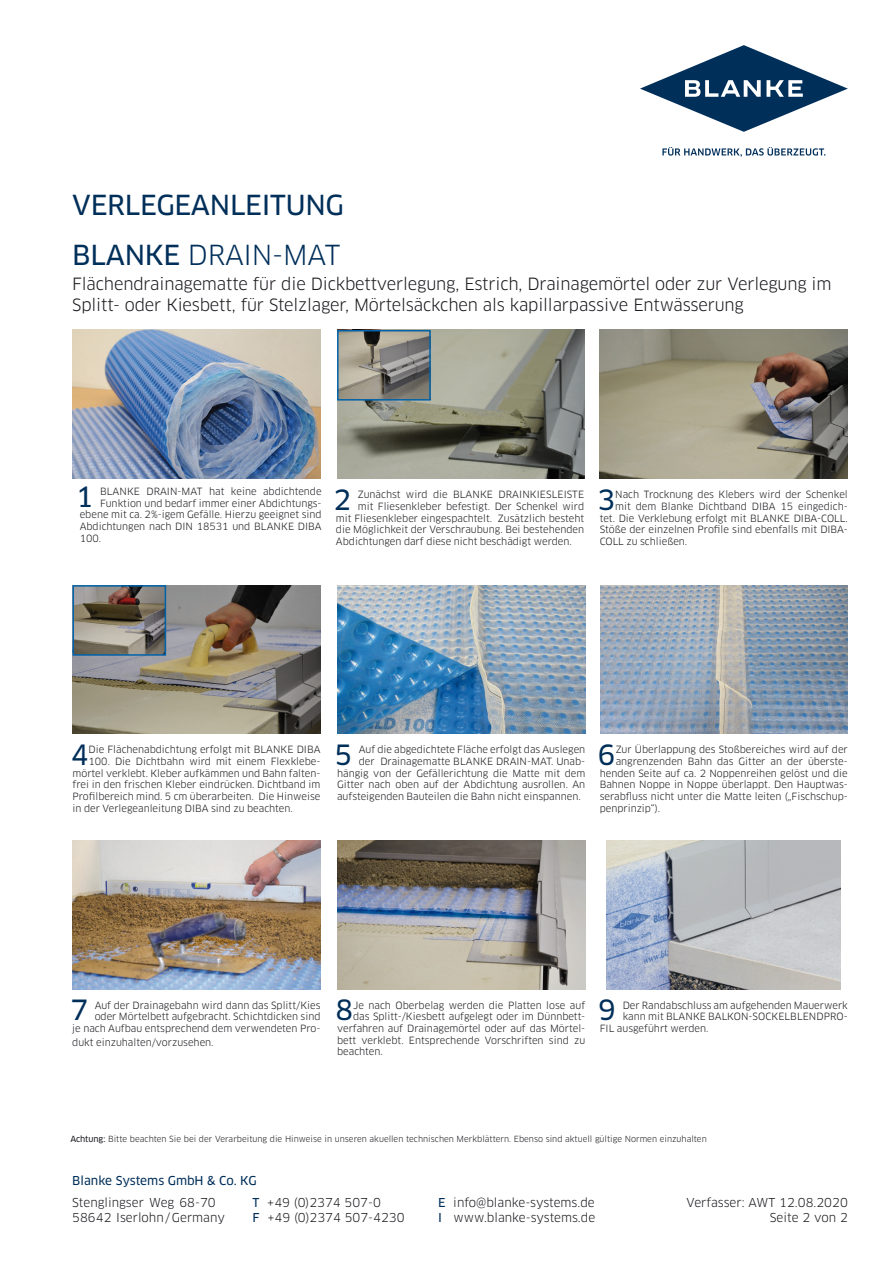
<style>
.page{position:relative;width:893px;height:1263px;background:#fff}
.page>*{position:absolute;margin:0;border:0;box-sizing:border-box;transform-origin:0 0}
.fliess_unter_bild_DE{font:27.3px "Clan OT News";color:#002f5a}
.t1{font:27px "Clan OT News";letter-spacing:-.01em;color:#002f5a}
.t2{font:27px "Clan OT";letter-spacing:-.01em;color:#002f5a}
.t3{font:16.5px/21px "Clan OT";letter-spacing:-.01em;color:#1a171c}
.t4{font:12px "Clan OT";color:#1a171c}
.t5{font:12px "Clan OT News";color:#002f5a}
.fliess_unter_bild_DE-2{font:9.75px/11.7px "Clan OT";color:#1a171c;text-align:right}
.fliess{font:8.25px "Clan OT";color:#1a171c}
.s1{font-family:"Clan OT News"}
.s2{font-family:"Clan OT News";color:#002f5a}
</style>
<div class="page">
<img style="left:337px;top:840px;width:248px;height:149px">
<img style="left:72px;top:330px;width:248px;height:149px">
<img style="left:72px;top:585px;width:248px;height:149px">
<img style="left:72px;top:840px;width:248px;height:149px">
<img style="left:337px;top:330px;width:247px;height:149px">
<img style="left:337px;top:585px;width:248px;height:149px">
<img style="left:600px;top:330px;width:248px;height:149px">
<img style="left:600px;top:585px;width:248px;height:149px">
<img style="left:607px;top:840px;width:234px;height:149px">
<svg style="left:662px;top:147px;width:163px;height:10px"></svg>
<svg style="left:640px;top:45px;width:208px;height:87px"></svg>
<img style="left:340px;top:333px;width:88px;height:65px">
<div style="left:337px;top:330px;width:94px;height:71px;border:2px solid #0062a9"></div>
<img style="left:75px;top:588px;width:88px;height:65px">
<div style="left:72px;top:585px;width:94px;height:71px;border:2px solid #0062a9"></div>
<p class="t1" style="left:72px;top:189px;width:273px">VERLEGEANLEITUNG</p>
<p class="t2" style="left:72px;top:239px;width:269px"><span class="s1">BLANKE</span> DRAIN-MAT</p>
<p class="t3" style="left:72px;top:273px;width:761px">Flächendrainagematte für die Dickbettverlegung, Estrich, Drainagemörtel oder zur Verlegung im<br>Splitt- oder Kiesbett, für Stelzlager, Mörtelsäckchen als kapillarpassive Entwässerung</p>
<p class="fliess_unter_bild_DE" style="left:76px;top:480px;width:19px">1</p>
<p class="fliess_unter_bild_DE-2" style="left:100px;top:486px;width:223px">BLANKE DRAIN-MAT hat keine abdichtende</p>
<p class="fliess_unter_bild_DE-2" style="left:100px;top:497px;width:223px">Funktion und bedarf immer einer Abdichtungs-</p>
<p class="fliess_unter_bild_DE-2" style="left:80px;top:509px;width:243px">ebene mit ca. 2%-igem Gefälle. Hierzu geeignet sind</p>
<p class="fliess_unter_bild_DE-2" style="left:80px;top:521px;width:243px">Abdichtungen nach DIN 18531 und BLANKE DIBA</p>
<p class="fliess_unter_bild_DE-2" style="left:80px;top:532px;width:23px">100.</p>
<p class="fliess_unter_bild_DE" style="left:334px;top:484px;width:19px">2</p>
<p class="fliess_unter_bild_DE-2" style="left:358px;top:489px;width:228px">Zunächst wird die BLANKE DRAINKIESLEISTE</p>
<p class="fliess_unter_bild_DE-2" style="left:358px;top:500px;width:228px">mit Fliesenkleber befestigt. Der Schenkel wird</p>
<p class="fliess_unter_bild_DE-2" style="left:336px;top:512px;width:250px">mit Fliesenkleber eingespachtelt. Zusätzlich besteht</p>
<p class="fliess_unter_bild_DE-2" style="left:336px;top:524px;width:250px">die Möglichkeit der Verschraubung. Bei bestehenden</p>
<p class="fliess_unter_bild_DE-2" style="left:336px;top:536px;width:237px">Abdichtungen darf diese nicht beschädigt werden.</p>
<p class="fliess_unter_bild_DE" style="left:597px;top:484px;width:19px">3</p>
<p class="fliess_unter_bild_DE-2" style="left:615px;top:489px;width:234px">Nach Trocknung des Klebers wird der Schenkel</p>
<p class="fliess_unter_bild_DE-2" style="left:615px;top:500px;width:234px">mit dem Blanke Dichtband DIBA 15 eingedich-</p>
<p class="fliess_unter_bild_DE-2" style="left:600px;top:512px;width:250px">tet. Die Verklebung erfolgt mit BLANKE DIBA-COLL.</p>
<p class="fliess_unter_bild_DE-2" style="left:600px;top:524px;width:250px">Stöße der einzelnen Profile sind ebenfalls mit DIBA-</p>
<p class="fliess_unter_bild_DE-2" style="left:600px;top:536px;width:89px">COLL zu schließen.</p>
<p class="fliess_unter_bild_DE" style="left:71px;top:739px;width:19px">4</p>
<p class="fliess_unter_bild_DE-2" style="left:89px;top:744px;width:233px">Die Flächenabdichtung erfolgt mit BLANKE DIBA</p>
<p class="fliess_unter_bild_DE-2" style="left:89px;top:756px;width:233px">100. Die Dichtbahn wird mit einem Flexklebe-</p>
<p class="fliess_unter_bild_DE-2" style="left:72px;top:767px;width:249px">mörtel verklebt. Kleber aufkämmen und Bahn falten-</p>
<p class="fliess_unter_bild_DE-2" style="left:72px;top:779px;width:249px">frei in den frischen Kleber eindrücken. Dichtband im</p>
<p class="fliess_unter_bild_DE-2" style="left:72px;top:791px;width:249px">Profilbereich mind. 5 cm überarbeiten. Die Hinweise</p>
<p class="fliess_unter_bild_DE-2" style="left:72px;top:802px;width:222px">in der Verlegeanleitung DIBA sind zu beachten.</p>
<p class="fliess_unter_bild_DE" style="left:335px;top:739px;width:19px">5</p>
<p class="fliess_unter_bild_DE-2" style="left:359px;top:744px;width:228px">Auf die abgedichtete Fläche erfolgt das Auslegen</p>
<p class="fliess_unter_bild_DE-2" style="left:359px;top:756px;width:228px">der Drainagematte BLANKE DRAIN-MAT. Unab-</p>
<p class="fliess_unter_bild_DE-2" style="left:337px;top:767px;width:250px">hängig von der Gefällerichtung die Matte mit dem</p>
<p class="fliess_unter_bild_DE-2" style="left:337px;top:779px;width:250px">Gitter nach oben auf der Abdichtung ausrollen. An</p>
<p class="fliess_unter_bild_DE-2" style="left:337px;top:791px;width:245px">aufsteigenden Bauteilen die Bahn nicht einspannen.</p>
<p class="fliess_unter_bild_DE" style="left:598px;top:739px;width:19px">6</p>
<p class="fliess_unter_bild_DE-2" style="left:616px;top:744px;width:234px">Zur Überlappung des Stoßbereiches wird auf der</p>
<p class="fliess_unter_bild_DE-2" style="left:616px;top:756px;width:234px">angrenzenden Bahn das Gitter an der überste-</p>
<p class="fliess_unter_bild_DE-2" style="left:600px;top:767px;width:250px">henden Seite auf ca. 2 Noppenreihen gelöst und die</p>
<p class="fliess_unter_bild_DE-2" style="left:600px;top:779px;width:250px">Bahnen Noppe in Noppe überlappt. Den Hauptwas-</p>
<p class="fliess_unter_bild_DE-2" style="left:600px;top:791px;width:250px">serabfluss nicht unter die Matte leiten („Fischschup-</p>
<p class="fliess_unter_bild_DE-2" style="left:600px;top:802px;width:62px">penprinzip“).</p>
<p class="fliess_unter_bild_DE" style="left:70px;top:994px;width:19px">7</p>
<p class="fliess_unter_bild_DE-2" style="left:72px;top:999px;width:250px">Auf der Drainagebahn wird dann das Splitt/Kies oder Mörtelbett aufgebracht. Schichtdicken sind<br>je nach Aufbau entsprechend dem verwendeten Pro-</p>
<p class="fliess_unter_bild_DE-2" style="left:72px;top:1037px;width:143px">dukt einzuhalten/vorzusehen.</p>
<p class="fliess_unter_bild_DE" style="left:335px;top:994px;width:19px">8</p>
<p class="fliess_unter_bild_DE-2" style="left:353px;top:999px;width:234px">Je nach Oberbelag werden die Platten lose auf</p>
<p class="fliess_unter_bild_DE-2" style="left:353px;top:1011px;width:234px">das Splitt-/Kiesbett aufgelegt oder im Dünnbett-</p>
<p class="fliess_unter_bild_DE-2" style="left:337px;top:1022px;width:250px">verfahren auf Drainagemörtel oder auf das Mörtel-</p>
<p class="fliess_unter_bild_DE-2" style="left:337px;top:1034px;width:250px">bett verklebt. Entsprechende Vorschriften sind zu</p>
<p class="fliess_unter_bild_DE-2" style="left:337px;top:1046px;width:47px">beachten.</p>
<p class="fliess_unter_bild_DE" style="left:598px;top:994px;width:19px">9</p>
<p class="fliess_unter_bild_DE-2" style="left:623px;top:999px;width:227px">Der Randabschluss am aufgehenden Mauerwerk</p>
<p class="fliess_unter_bild_DE-2" style="left:623px;top:1011px;width:227px">kann mit BLANKE BALKON-SOCKELBLENDPRO-</p>
<p class="fliess_unter_bild_DE-2" style="left:600px;top:1022px;width:110px">FIL ausgeführt werden.</p>
<p class="fliess" style="left:70px;top:1133px;width:638px"><span class="s1">Achtung:</span> Bitte beachten Sie bei der Verarbeitung die Hinweise in unseren akuellen technischen Merkblättern. Ebenso sind aktuell gültige Normen einzuhalten</p>
<p class="t5" style="left:72px;top:1173px;width:186px">Blanke Systems GmbH &amp; Co. KG</p>
<p class="t4" style="left:72px;top:1195px;width:145px">Stenglingser Weg 68-70</p>
<p class="t4" style="left:72px;top:1211px;width:154px">58642 Iserlohn/Germany</p>
<p class="t4" style="left:253px;top:1195px;width:130px"><span class="s2">T</span> +49 (0)2374 507-0</p>
<p class="t4" style="left:253px;top:1211px;width:154px"><span class="s2">F</span> +49 (0)2374 507-4230</p>
<p class="t4" style="left:438px;top:1195px;width:158px"><span class="s2">E</span> info@blanke-systems.de</p>
<p class="t4" style="left:438px;top:1211px;width:159px"><span class="s2">I</span> www.blanke-systems.de</p>
<p class="t4" style="left:687px;top:1195px;width:163px">Verfasser: AWT 12.08.2020</p>
<p class="t4" style="left:770px;top:1211px;width:80px">Seite 2 von 2</p>
</div>
